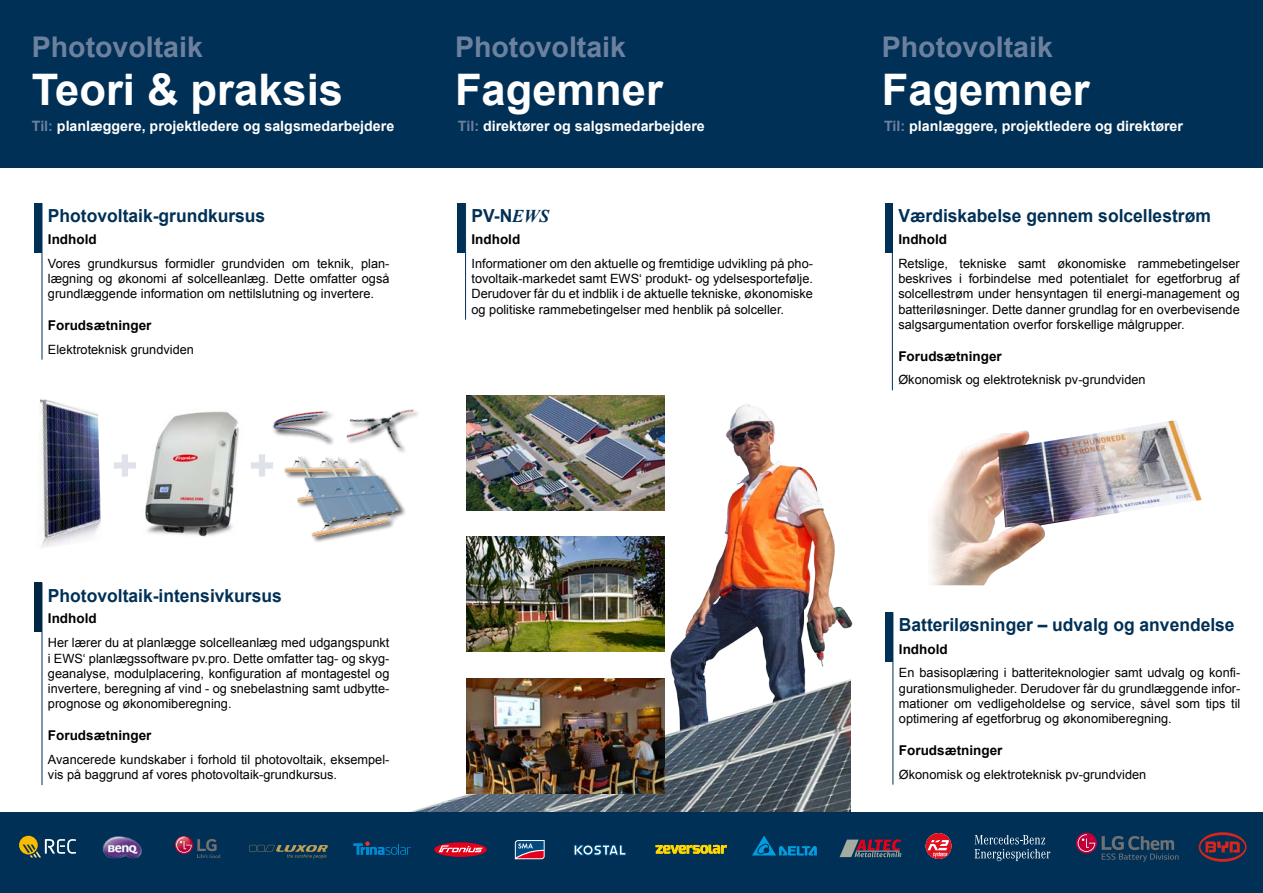
<style>
.page{position:relative;width:1263px;height:893px;background:#fff}
.page>*{position:absolute;margin:0;border:0;box-sizing:border-box;transform-origin:0 0}
.t1{font:700 43.5px "Arial";color:#fff}
.t2{font:700 28.5px "Arial";color:#6d819f}
.t3{font:700 18px "Arial";color:#003056}
.t4{font:700 14.25px "Arial";color:#fff}
.t5{font:700 13.5px "Arial";color:#000}
.t6{font:12.75px/15.3px "Arial";color:#000;text-align:justify}
.s1{color:#6d819f}
.s2{font-family:"Times New Roman";font-style:italic}
</style>
<div class="page">
<img style="left:410px;top:397px;width:440px;height:415px">
<div style="left:0;top:812px;width:1263px;height:81px;background:#003056"></div>
<div style="left:0;top:0;width:1263px;height:168px;background:#003056"></div>
<img style="left:931px;top:420px;width:271px;height:165px">
<svg style="left:42px;top:203px;width:1px;height:25px"></svg>
<hr style="left:42px;top:228px;width:1px;height:132px;background:#003056">
<div style="left:34px;top:203px;width:8px;height:49px;background:#003056"></div>
<svg style="left:42px;top:582px;width:1px;height:26px"></svg>
<hr style="left:42px;top:608px;width:1px;height:177px;background:#003056">
<div style="left:34px;top:582px;width:8px;height:50px;background:#002642"></div>
<svg style="left:465px;top:203px;width:1px;height:25px"></svg>
<hr style="left:465px;top:228px;width:1px;height:92px;background:#003056">
<div style="left:458px;top:203px;width:7px;height:49px;background:#003056"></div>
<svg style="left:892px;top:203px;width:1px;height:25px"></svg>
<hr style="left:892px;top:228px;width:1px;height:162px;background:#003056">
<div style="left:885px;top:203px;width:7px;height:49px;background:#003056"></div>
<svg style="left:892px;top:612px;width:1px;height:26px"></svg>
<hr style="left:892px;top:638px;width:1px;height:147px;background:#003056">
<div style="left:885px;top:612px;width:7px;height:50px;background:#003056"></div>
<img style="left:40px;top:399px;width:61px;height:149px">
<div style="left:345px;top:409px;width:75px;height:45px;background:#000;opacity:.75"></div>
<img style="left:345px;top:397px;width:69px;height:50px">
<div style="left:271px;top:410px;width:63px;height:36px;background:#000;opacity:.75"></div>
<img style="left:271px;top:410px;width:63px;height:33px">
<div style="left:283px;top:455px;width:123px;height:88px;background:#000;opacity:.75"></div>
<img style="left:285px;top:455px;width:115px;height:83px">
<img style="left:145px;top:411px;width:94px;height:126px">
<div style="left:114px;top:462px;width:22px;height:7px;background:#dfe2ea"></div>
<div style="left:122px;top:454px;width:6px;height:23px;background:#dfe2ea"></div>
<div style="left:251px;top:462px;width:22px;height:7px;background:#dfe2ea"></div>
<div style="left:259px;top:454px;width:6px;height:23px;background:#dfe2ea"></div>
<img style="left:466px;top:537px;width:198px;height:115px">
<img style="left:466px;top:678px;width:198px;height:115px">
<img style="left:466px;top:395px;width:198px;height:115px">
<svg style="left:574px;top:845px;width:52px;height:10px"></svg>
<svg style="left:434px;top:842px;width:53px;height:15px"></svg>
<svg style="left:439px;top:845px;width:44px;height:7px"></svg>
<svg style="left:515px;top:840px;width:30px;height:19px"></svg>
<img style="left:102px;top:836px;width:40px;height:23px">
<svg style="left:656px;top:845px;width:71px;height:9px"></svg>
<svg style="left:174px;top:836px;width:46px;height:22px"></svg>
<svg style="left:249px;top:845px;width:79px;height:13px"></svg>
<svg style="left:925px;top:833px;width:26px;height:26px"></svg>
<svg style="left:839px;top:839px;width:62px;height:18px"></svg>
<svg style="left:752px;top:835px;width:65px;height:20px"></svg>
<svg style="left:353px;top:841px;width:58px;height:14px"></svg>
<svg style="left:19px;top:836px;width:57px;height:21px"></svg>
<svg style="left:974px;top:835px;width:76px;height:26px"></svg>
<svg style="left:1076px;top:833px;width:21px;height:21px"></svg>
<svg style="left:1078px;top:834px;width:17px;height:18px"></svg>
<svg style="left:1102px;top:836px;width:76px;height:26px"></svg>
<svg style="left:1199px;top:832px;width:47px;height:30px"></svg>
<h2 class="t2" style="left:32px;top:28px;width:173px">Photovoltaik</h2>
<h1 class="t1" style="left:32px;top:60px;width:313px">Teori &amp; praksis</h1>
<p class="t4" style="left:32px;top:116px;width:364px"><span class="s1">Til:</span> planlæggere, projektledere og salgsmedarbejdere</p>
<h3 class="t3" style="left:48px;top:204px;width:219px">Photovoltaik-grundkursus</h3>
<p class="t5" style="left:48px;top:230px;width:50px">Indhold</p>
<p class="t6" style="left:48px;top:256px;width:343px">Vores grundkursus formidler grundviden om teknik, plan&shy;lægning og økonomi af solcelleanlæg. Dette omfatter også grundlæggende information om nettilslutning og invertere.</p>
<p class="t5" style="left:48px;top:316px;width:105px">Forudsætninger</p>
<p class="t6" style="left:48px;top:342px;width:147px">Elektroteknisk grundviden</p>
<h2 class="t2" style="left:455px;top:28px;width:173px">Photovoltaik</h2>
<h1 class="t1" style="left:455px;top:60px;width:209px">Fagemner</h1>
<p class="t4" style="left:458px;top:116px;width:248px"><span class="s1">Til:</span> direktører og salgsmedarbejdere</p>
<h3 class="t3" style="left:471px;top:204px;width:79px">PV-N<span class="s2">EWS</span></h3>
<p class="t5" style="left:471px;top:230px;width:50px">Indhold</p>
<p class="t6" style="left:471px;top:256px;width:343px">Informationer om den aktuelle og fremtidige udvikling på pho&shy;tovoltaik-markedet samt EWS‘ produkt- og ydelsesportefølje.<br>Derudover får du et indblik i de aktuelle tekniske, økonomiske og politiske rammebetingelser med henblik på solceller.</p>
<h2 class="t2" style="left:882px;top:28px;width:173px">Photovoltaik</h2>
<h1 class="t1" style="left:882px;top:60px;width:209px">Fagemner</h1>
<p class="t4" style="left:884px;top:116px;width:301px"><span class="s1">Til:</span> planlæggere, projektledere og direktører</p>
<h3 class="t3" style="left:898px;top:204px;width:314px">Værdiskabelse gennem solcellestrøm</h3>
<p class="t5" style="left:898px;top:230px;width:50px">Indhold</p>
<p class="t6" style="left:898px;top:256px;width:343px">Retslige, tekniske samt økonomiske rammebetingelser beskrives i forbindelse med potentialet for egetforbrug af solcellestrøm under hensyntagen til energi-management og batteriløsninger. Dette danner grundlag for en overbevisende salgsargumentation overfor forskellige målgrupper.</p>
<p class="t5" style="left:898px;top:347px;width:105px">Forudsætninger</p>
<p class="t6" style="left:898px;top:372px;width:249px">Økonomisk og elektroteknisk pv-grundviden</p>
<h3 class="t3" style="left:48px;top:583px;width:235px">Photovoltaik-intensivkursus</h3>
<p class="t5" style="left:48px;top:610px;width:50px">Indhold</p>
<p class="t6" style="left:48px;top:635px;width:343px">Her lærer du at planlægge solcelleanlæg med udgangspunkt i EWS‘ planlægssoftware pv.pro. Dette omfatter tag- og skyg&shy;geanalyse, modulplacering, konfiguration af montagestel og invertere, beregning af vind - og snebelastning samt udbytte&shy;prognose og økonomiberegning.</p>
<p class="t5" style="left:48px;top:726px;width:105px">Forudsætninger</p>
<p class="t6" style="left:48px;top:752px;width:343px">Avancerede kundskaber i forhold til photovoltaik, eksempel&shy;vis på baggrund af vores photovoltaik-grundkursus.</p>
<h3 class="t3" style="left:899px;top:613px;width:337px">Batteriløsninger – udvalg og anvendelse</h3>
<p class="t5" style="left:899px;top:640px;width:50px">Indhold</p>
<p class="t6" style="left:899px;top:665px;width:343px">En basisoplæring i batteriteknologier samt udvalg og konfi&shy;gurationsmuligheder. Derudover får du grundlæggende infor&shy;mationer om vedligeholdelse og service, såvel som tips til optimering af egetforbrug og økonomiberegning.</p>
<p class="t5" style="left:899px;top:741px;width:105px">Forudsætninger</p>
<p class="t6" style="left:899px;top:767px;width:249px">Økonomisk og elektroteknisk pv-grundviden</p>
</div>
